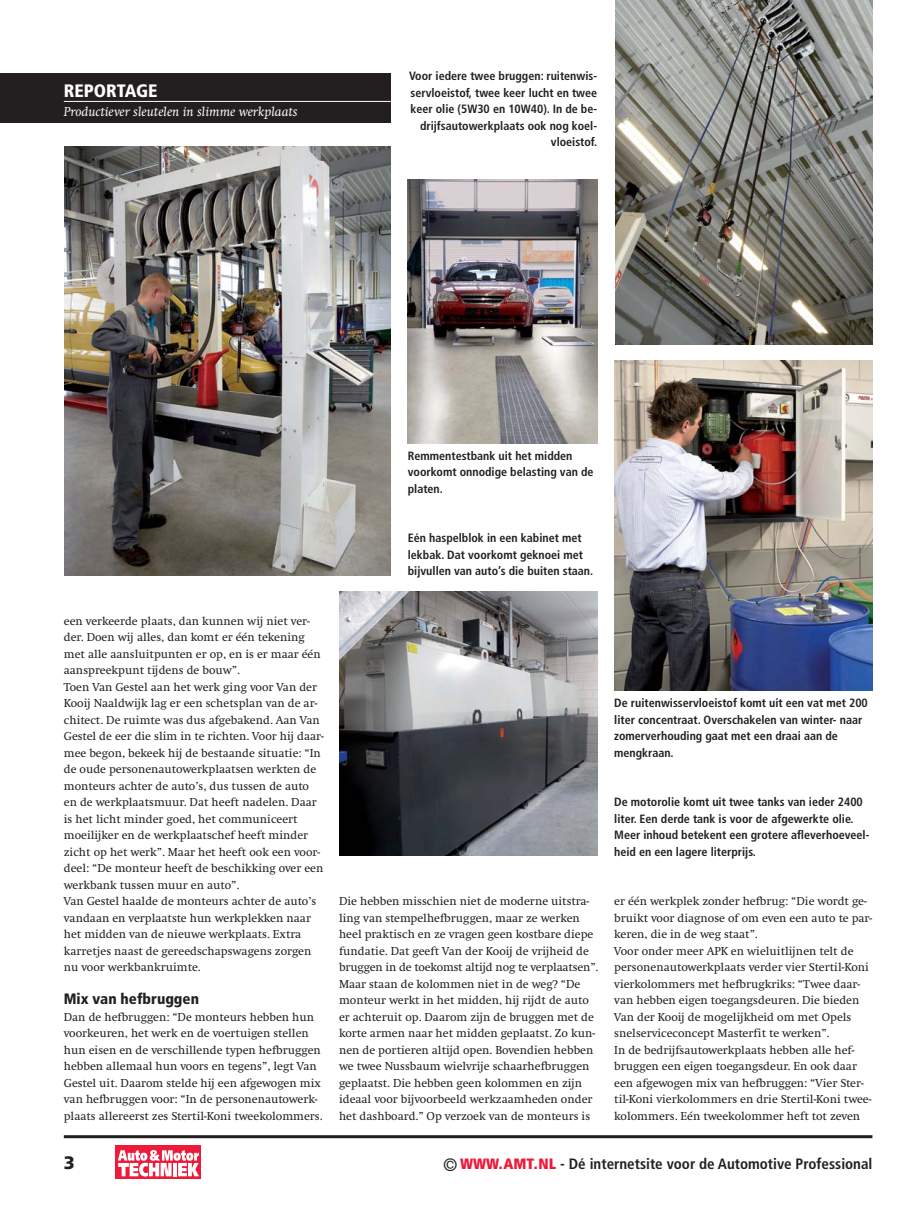
<style>
.page{position:relative;width:915px;height:1212px;background:#fff}
.page>*{position:absolute;margin:0;border:0;box-sizing:border-box;transform-origin:0 0}
.t1{font:900 condensed 18px "Frutiger LT Std";color:#fff}
.t2{font:900 18px "Frutiger LT Std";color:#231f20}
.t3{font:700 condensed 15px "Frutiger";color:#231f20}
.t4{font:900 condensed 15px "Frutiger LT Std";color:#231f20}
.t5{font:italic 13.5px "Swift";color:#fff}
.t6{font:12px/16.5px "Swift";color:#231f20}
.t7{font:700 condensed 12px/16.5px "Frutiger LT Std";color:#231f20}
.s1{font-weight:400;font-size:18px}
.s2{font-weight:900;color:#ed1a3a}
</style>
<div class="page">
<hr style="left:64px;top:1135px;width:808px;height:3px;background:#231f20">
<div style="left:0;top:73px;width:390px;height:49px;background:#231f20"></div>
<hr style="left:64px;top:101px;width:326px;height:1px;background:#fff">
<img style="left:407px;top:180px;width:190px;height:263px">
<img style="left:615px;top:0;width:257px;height:344px">
<img style="left:64px;top:146px;width:326px;height:429px">
<img style="left:614px;top:361px;width:258px;height:330px">
<img style="left:339px;top:592px;width:258px;height:264px">
<div style="left:116px;top:1146px;width:85px;height:33px;background:#ed1a3a"></div>
<svg style="left:118px;top:1150px;width:81px;height:26px"></svg>
<h1 class="t1" style="left:64px;top:83px;width:95px">REPORTAGE</h1>
<p class="t5" style="left:64px;top:106px;width:235px">Productiever sleutelen in slimme werkplaats</p>
<p class="t7" style="left:409px;top:69px;width:189px;text-align:right">Voor iedere twee bruggen: ruitenwis&shy;servloeistof, twee keer lucht en twee keer olie (5W30 en 10W40). In de be&shy;drijfsautowerkplaats ook nog koel&shy;vloeistof.</p>
<p class="t7" style="left:407px;top:448px;width:187px">Remmentestbank uit het midden voorkomt onnodige belasting van de platen.</p>
<p class="t7" style="left:407px;top:531px;width:187px">Eén haspelblok in een kabinet met lekbak. Dat voorkomt geknoei met bijvullen van auto’s die buiten staan.</p>
<p class="t6" style="left:64px;top:614px;width:261px">een verkeerde plaats, dan kunnen wij niet ver&shy;der. Doen wij alles, dan komt er één tekening met alle aansluitpunten er op, en is er maar één aanspreekpunt tijdens de bouw”.<br>Toen Van Gestel aan het werk ging voor Van der Kooij Naaldwijk lag er een schetsplan van de ar&shy;chitect. De ruimte was dus afgebakend. Aan Van Gestel de eer die slim in te richten. Voor hij daar&shy;mee begon, bekeek hij de bestaande situatie: “In de oude personenautowerkplaatsen werkten de monteurs achter de auto’s, dus tussen de auto en de werkplaatsmuur. Dat heeft nadelen. Daar is het licht minder goed, het communiceert moeilijker en de werkplaatschef heeft minder zicht op het werk”. Maar het heeft ook een voor&shy;deel: “De monteur heeft de beschikking over een werkbank tussen muur en auto”.<br>Van Gestel haalde de monteurs achter de auto’s vandaan en verplaatste hun werkplekken naar het midden van de nieuwe werkplaats. Extra karretjes naast de gereedschapswagens zorgen nu voor werkbankruimte.</p>
<p class="t4" style="left:64px;top:993px;width:137px">Mix van hefbruggen</p>
<p class="t6" style="left:64px;top:1010px;width:260px">Dan de hefbruggen: “De monteurs hebben hun voorkeuren, het werk en de voertuigen stellen hun eisen en de verschillende typen hefbruggen hebben allemaal hun voors en tegens”, legt Van Gestel uit. Daarom stelde hij een afgewogen mix van hefbruggen voor: “In de personenautowerk&shy;plaats allereerst zes Stertil-Koni tweekolommers.</p>
<p class="t7" style="left:614px;top:696px;width:255px">De ruitenwisservloeistof komt uit een vat met 200 liter concentraat. Overschakelen van winter- naar zomerverhouding gaat met een draai aan de mengkraan.</p>
<p class="t7" style="left:614px;top:795px;width:257px">De motorolie komt uit twee tanks van ieder 2400 liter. Een derde tank is voor de afgewerkte olie.<br>Meer inhoud betekent een grotere afleverhoeveel&shy;heid en een lagere literprijs.</p>
<p class="t6" style="left:339px;top:894px;width:261px">Die hebben misschien niet de moderne uitstra&shy;ling van stempelhefbruggen, maar ze werken heel praktisch en ze vragen geen kostbare diepe fundatie. Dat geeft Van der Kooij de vrijheid de bruggen in de toekomst altijd nog te verplaatsen”.<br>Maar staan de kolommen niet in de weg? “De monteur werkt in het midden, hij rijdt de auto er achteruit op. Daarom zijn de bruggen met de korte armen naar het midden geplaatst. Zo kun&shy;nen de portieren altijd open. Bovendien hebben we twee Nussbaum wielvrije schaarhefbruggen geplaatst. Die hebben geen kolommen en zijn ideaal voor bijvoorbeeld werkzaamheden onder het dashboard.” Op verzoek van de monteurs is</p>
<p class="t6" style="left:614px;top:894px;width:259px">er één werkplek zonder hefbrug: “Die wordt ge&shy;bruikt voor diagnose of om even een auto te par&shy;keren, die in de weg staat”.<br>Voor onder meer APK en wieluitlijnen telt de personenautowerkplaats verder vier Stertil-Koni vierkolommers met hefbrugkriks: “Twee daar&shy;van hebben eigen toegangsdeuren. Die bieden Van der Kooij de mogelijkheid om met Opels snelserviceconcept Masterfit te werken”.<br>In de bedrijfsautowerkplaats hebben alle hef&shy;bruggen een eigen toegangsdeur. En ook daar een afgewogen mix van hefbruggen: “Vier Ster&shy;til-Koni vierkolommers en drie Stertil-Koni twee&shy;kolommers. Eén tweekolommer heft tot zeven</p>
<h1 class="t2" style="left:64px;top:1153px;width:13px">3</h1>
<p class="t3" style="left:443px;top:1158px;width:431px"><span class="s1">©</span> <span class="s2">WWW.AMT.NL</span> - Dé internetsite voor de Automotive Professional</p>
</div>
